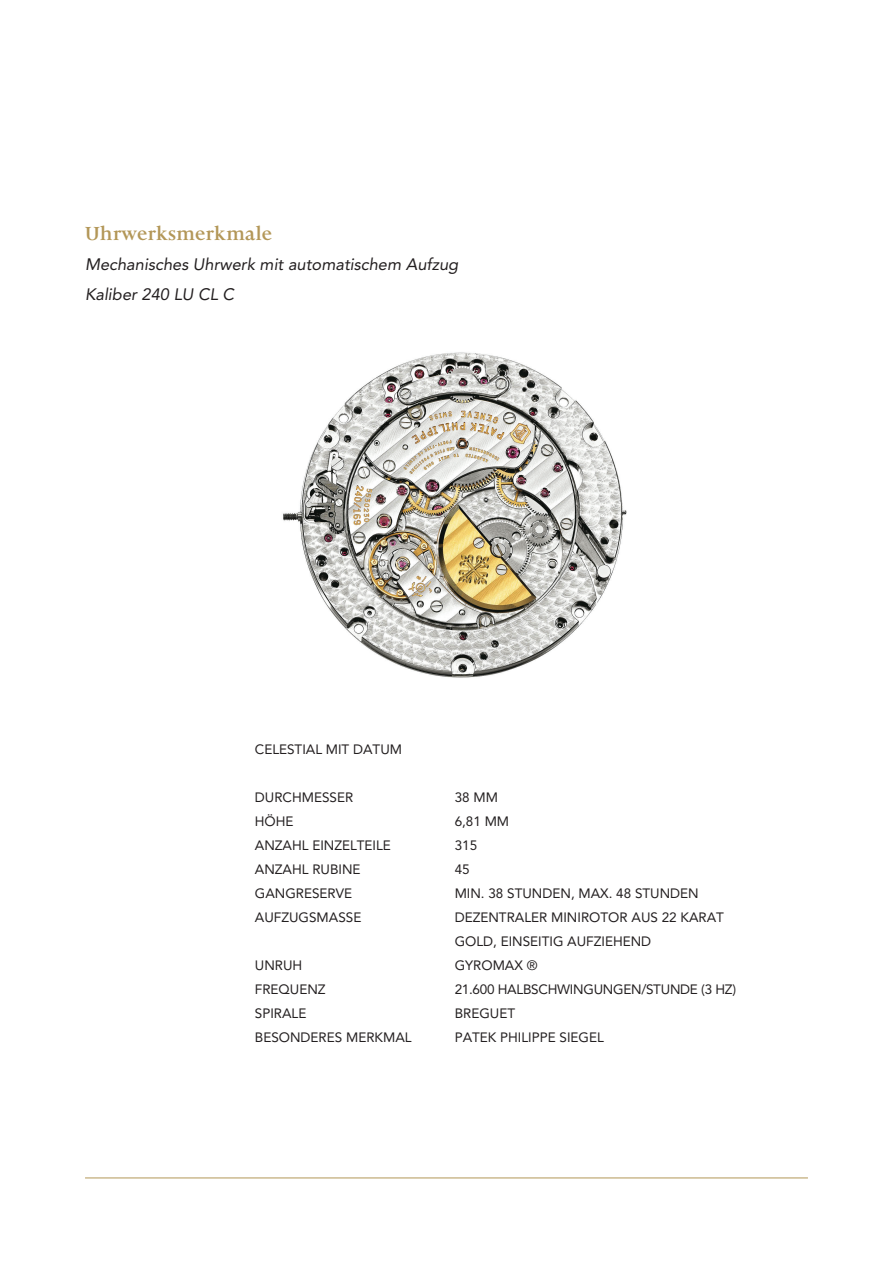
<style>
.page{position:relative;width:893px;height:1263px;background:#fff}
.page>*{position:absolute;margin:0;border:0;box-sizing:border-box;transform-origin:0 0}
.t1{font:700 19.5px "Aries";color:#b39758}
.t2{font:italic 16.5px/30px "Avenir";color:#231f20}
.t3{font:13.5px/24px "Avenir";color:#231f20}
.t4{font:13.5px "Avenir";letter-spacing:-.02em;color:#231f20}
</style>
<div class="page">
<hr style="left:85px;top:1178px;width:723px;height:1px;background:#b39758">
<img style="left:283px;top:352px;width:344px;height:326px">
<h1 class="t1" style="left:85px;top:222px;width:189px">Uhrwerksmerkmale</h1>
<p class="t2" style="left:85px;top:249px;width:375px">Mechanisches Uhrwerk mit automatischem Aufzug<br>Kaliber 240 LU CL C</p>
<p class="t3" style="left:255px;top:738px;width:149px">CELESTIAL MIT DATUM</p>
<p class="t3" style="left:255px;top:786px;width:100px">DURCHMESSER</p>
<p class="t3" style="left:455px;top:786px;width:45px">38 MM</p>
<p class="t3" style="left:255px;top:810px;width:40px">HÖHE</p>
<p class="t3" style="left:455px;top:810px;width:56px">6,81 MM</p>
<p class="t3" style="left:255px;top:834px;width:138px">ANZAHL EINZELTEILE</p>
<p class="t3" style="left:455px;top:834px;width:24px">315</p>
<p class="t3" style="left:255px;top:858px;width:107px">ANZAHL RUBINE</p>
<p class="t3" style="left:455px;top:858px;width:17px">45</p>
<p class="t3" style="left:255px;top:882px;width:99px">GANGRESERVE</p>
<p class="t3" style="left:455px;top:882px;width:246px">MIN . 38 STUNDEN, MAX. 48 STUNDEN</p>
<p class="t3" style="left:255px;top:906px;width:108px">AUFZUGSMASSE</p>
<p class="t3" style="left:455px;top:906px;width:271px">DEZENTRALER M INIROTOR AUS 22 KARAT<br>GOLD, EINSEITIG AUFZIEHEND</p>
<p class="t3" style="left:255px;top:954px;width:49px">UNRUH</p>
<p class="t3" style="left:455px;top:954px;width:84px">GYROMAX ®</p>
<p class="t3" style="left:255px;top:978px;width:72px">FREQUENZ</p>
<p class="t4" style="left:455px;top:982px;width:283px">21.600 HALBSCHWINGUNGEN/STUNDE (3 HZ)</p>
<p class="t3" style="left:255px;top:1002px;width:131px">SPIRALE B</p>
<p class="t3" style="left:463px;top:1002px;width:54px">REGUET</p>
<p class="t3" style="left:255px;top:1026px;width:184px">BESONDERES M ERKMAL P</p>
<p class="t3" style="left:463px;top:1026px;width:143px">ATEK PHILIPPE SIEGEL</p>
</div>
